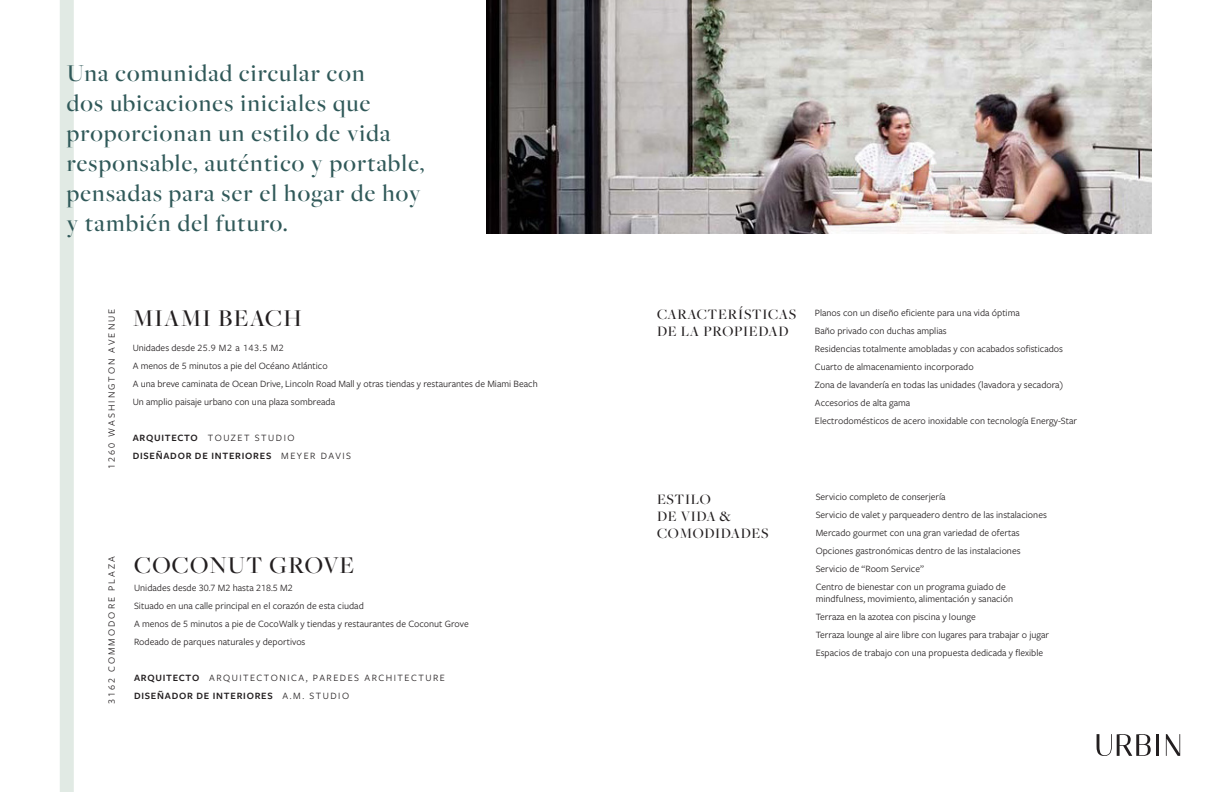
<style>
.page{position:relative;width:1224px;height:792px;background:#fff}
.page>*{position:absolute;margin:0;border:0;box-sizing:border-box;transform-origin:0 0}
.t1{font:500 25px/30px "Freight Big Pro";letter-spacing:.05em;color:#305959}
.t2{font:500 25px "Freight Big Pro";letter-spacing:.05em;color:#231f20}
.t3{font:500 15px/17px "Freight Big Pro";letter-spacing:.05em;color:#231f20}
.t4{font:10px/18px "Freight Sans Pro";color:#231f20}
.t5{font:10px/18px "Freight Sans Pro";letter-spacing:.15em;color:#231f20}
.t6{font:600 10px/18px "Freight Sans Pro";letter-spacing:.075em;color:#231f20}
.t7{font:10px "Freight Sans Pro";letter-spacing:.2em;color:#231f20}
.s1{font-weight:400}
.s2{font-weight:600}
</style>
<div class="page">
<div style="left:60px;top:0;width:14px;height:792px;background:#e1eae4"></div>
<img style="left:486px;top:0;width:666px;height:234px">
<svg style="left:1097px;top:734px;width:54px;height:22px"></svg>
<hr style="left:1156px;top:734px;width:3px;height:22px;background:#231f20">
<svg style="left:1166px;top:734px;width:14px;height:22px"></svg>
<h1 class="t1" style="left:67px;top:59px;width:359px">Una comunidad circular con<br>dos ubicaciones iniciales que proporcionan un estilo de vida responsable, auténtico y portable, pensadas para ser el hogar de hoy y también del futuro.</h1>
<p class="t7" style="left:108px;top:469px;width:162px;rotate:-90deg">1260 WASHINGTON AVENUE</p>
<h1 class="t2" style="left:133px;top:304px;width:171px">MIAMI BEACH</h1>
<p class="t4" style="left:133px;top:339px;width:407px">Unidades desde 25.9 M2 a 143.5 M2<br>A menos de 5 minutos a pie del Océano Atlántico<br>A una breve caminata de Ocean Drive, Lincoln Road Mall y otras tiendas y restaurantes de Miami Beach Un amplio paisaje urbano con una plaza sombreada</p>
<p class="t6" style="left:133px;top:428px;width:220px">ARQUITECTO <span class="s1">TOUZET STUDIO<br></span>DISEÑADOR DE INTERIORES <span class="s1">MEYER DAVIS</span></p>
<p class="t7" style="left:108px;top:704px;width:150px;rotate:-90deg">3162 COMMODORE PLAZA</p>
<h1 class="t2" style="left:134px;top:552px;width:222px">COCONUT GROVE</h1>
<p class="t4" style="left:134px;top:580px;width:336px">Unidades desde 30.7 M2 hasta 218.5 M2<br>Situado en una calle principal en el corazón de esta ciudad<br>A menos de 5 minutos a pie de CocoWalk y tiendas y restaurantes de Coconut Grove Rodeado de parques naturales y deportivos</p>
<p class="t5" style="left:134px;top:670px;width:312px"><span class="s2">ARQUITECTO</span> ARQUITECTONICA, PAREDES ARCHITECTURE<br><span class="s2">DISEÑADOR DE INTERIORES</span> A.M. STUDIO</p>
<h2 class="t3" style="left:657px;top:306px;width:141px">CARACTERÍSTICAS<br>DE LA PROPIEDAD</h2>
<p class="t4" style="left:815px;top:304px;width:264px">Planos con un diseño eficiente para una vida óptima<br>Baño privado con duchas amplias<br>Residencias totalmente amobladas y con acabados sofisticados Cuarto de almacenamiento incorporado<br>Zona de lavandería en todas las unidades (lavadora y secadora)<br>Accesorios de alta gama<br>Electrodomésticos de acero inoxidable con tecnología Energy-Star</p>
<h2 class="t3" style="left:657px;top:491px;width:113px">ESTILO<br>DE VIDA &amp;<br>COMODIDADES</h2>
<p class="t4" style="left:816px;top:489px;width:233px">Servicio completo de conserjería<br>Servicio de valet y parqueadero dentro de las instalaciones Mercado gourmet con una gran variedad de ofertas Opciones gastronómicas dentro de las instalaciones Servicio de “Room Service”<br>Centro de bienestar con un programa guiado de</p>
<p class="t4" style="left:816px;top:591px;width:235px">mindfulness, movimiento, alimentación y sanación<br>Terraza en la azotea con piscina y lounge<br>Terraza lounge al aire libre con lugares para trabajar o jugar Espacios de trabajo con una propuesta dedicada y flexible</p>
</div>
